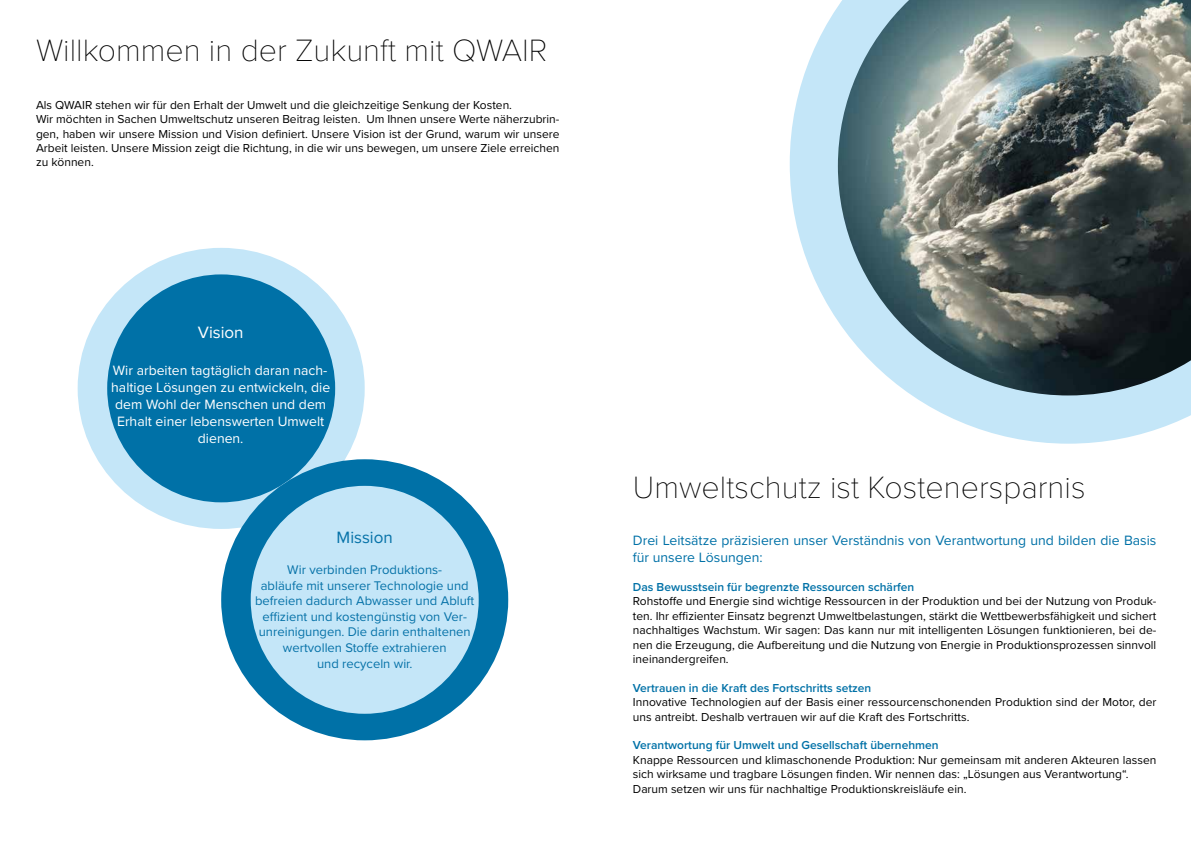
<style>
.page{position:relative;width:1191px;height:842px;background:#fff}
.page>*{position:absolute;margin:0;border:0;box-sizing:border-box;transform-origin:0 0}
.t1{font:100 32px "Proxima Nova T";color:#000}
.t2{font:17px "Proxima Nova";color:#0672a8}
.t3{font:17px "Proxima Nova";color:#fff}
.t4{font:14px/16.8px "Proxima Nova";color:#fff;text-align:center}
.t5{font:14px/16.8px "Proxima Nova";color:#0071a7}
.t6{font:13px/15.6px "Proxima Nova";color:#0672a8;text-align:center}
.t7{font:12px/14.4px "Proxima Nova";color:#000}
.t8{font:600 12px "Proxima Nova";color:#0071a7}
</style>
<div class="page">
<div style="left:78px;top:248px;width:287px;height:281px;background:#c4e6f8;border-radius:50%"></div>
<div style="left:107px;top:274px;width:228px;height:228px;background:#0071a7;border-radius:50%"></div>
<div style="left:221px;top:459px;width:287px;height:281px;background:#0071a7;border-radius:50%"></div>
<div style="left:251px;top:486px;width:228px;height:228px;background:#c4e6f8;border-radius:50%"></div>
<svg style="left:789px;top:7px;width:402px;height:437px;fill:#c4e6f8"></svg>
<img style="left:838px;top:0;width:353px;height:395px">
<h1 class="t1" style="left:36px;top:27px;width:513px">Willkommen in der Zukunft mit QWAIR</h1>
<p class="t7" style="left:36px;top:97px;width:525px">Als QWAIR stehen wir für den Erhalt der Umwelt und die gleichzeitige Senkung der Kosten.<br>Wir möchten in Sachen Umweltschutz unseren Beitrag leisten. Um Ihnen unsere Werte näherzubrin&shy;gen, haben wir unsere Mission und Vision definiert. Unsere Vision ist der Grund, warum wir unsere Arbeit leisten. Unsere Mission zeigt die Richtung, in die wir uns bewegen, um unsere Ziele erreichen zu können.</p>
<h2 class="t3" style="left:198px;top:320px;width:47px">Vision</h2>
<p class="t4" style="left:111px;top:362px;width:220px">Wir arbeiten tagtäglich daran nach&shy;haltige Lösungen zu entwickeln, die dem Wohl der Menschen und dem<br>Erhalt einer lebenswerten Umwelt dienen.</p>
<h2 class="t2" style="left:336px;top:524px;width:58px">Mission</h2>
<p class="t6" style="left:255px;top:561px;width:221px">Wir verbinden Produktions-<br>abläufe mit unserer Technologie und befreien dadurch Abwasser und Abluft effizient und kostengünstig von Ver&shy;unreinigungen. Die darin enthaltenen wertvollen Stoffe extrahieren<br>und recyceln wir.</p>
<h1 class="t1" style="left:633px;top:463px;width:454px">Umweltschutz ist Kostenersparnis</h1>
<p class="t5" style="left:633px;top:532px;width:525px">Drei Leitsätze präzisieren unser Verständnis von Verantwortung und bilden die Basis für unsere Lösungen:</p>
<p class="t8" style="left:633px;top:578px;width:283px">Das Bewusstsein für begrenzte Ressourcen schärfen</p>
<p class="t7" style="left:633px;top:594px;width:525px;text-align:justify">Rohstoffe und Energie sind wichtige Ressourcen in der Produktion und bei der Nutzung von Produk&shy;ten. Ihr effizienter Einsatz begrenzt Umweltbelastungen, stärkt die Wettbewerbsfähigkeit und sichert nachhaltiges Wachstum. Wir sagen: Das kann nur mit intelligenten Lösungen funktionieren, bei de&shy;nen die Erzeugung, die Aufbereitung und die Nutzung von Energie in Produktionsprozessen sinnvoll ineinandergreifen.</p>
<p class="t8" style="left:633px;top:679px;width:240px">Vertrauen in die Kraft des Fortschritts setzen</p>
<p class="t7" style="left:633px;top:694px;width:525px">Innovative Technologien auf der Basis einer ressourcenschonenden Produktion sind der Motor, der uns antreibt. Deshalb vertrauen wir auf die Kraft des Fortschritts.</p>
<p class="t8" style="left:633px;top:736px;width:307px">Verantwortung für Umwelt und Gesellschaft übernehmen</p>
<p class="t7" style="left:633px;top:752px;width:525px">Knappe Ressourcen und klimaschonende Produktion: Nur gemeinsam mit anderen Akteuren lassen sich wirksame und tragbare Lösungen finden. Wir nennen das: „Lösungen aus Verantwortung“.<br>Darum setzen wir uns für nachhaltige Produktionskreisläufe ein.</p>
</div>
